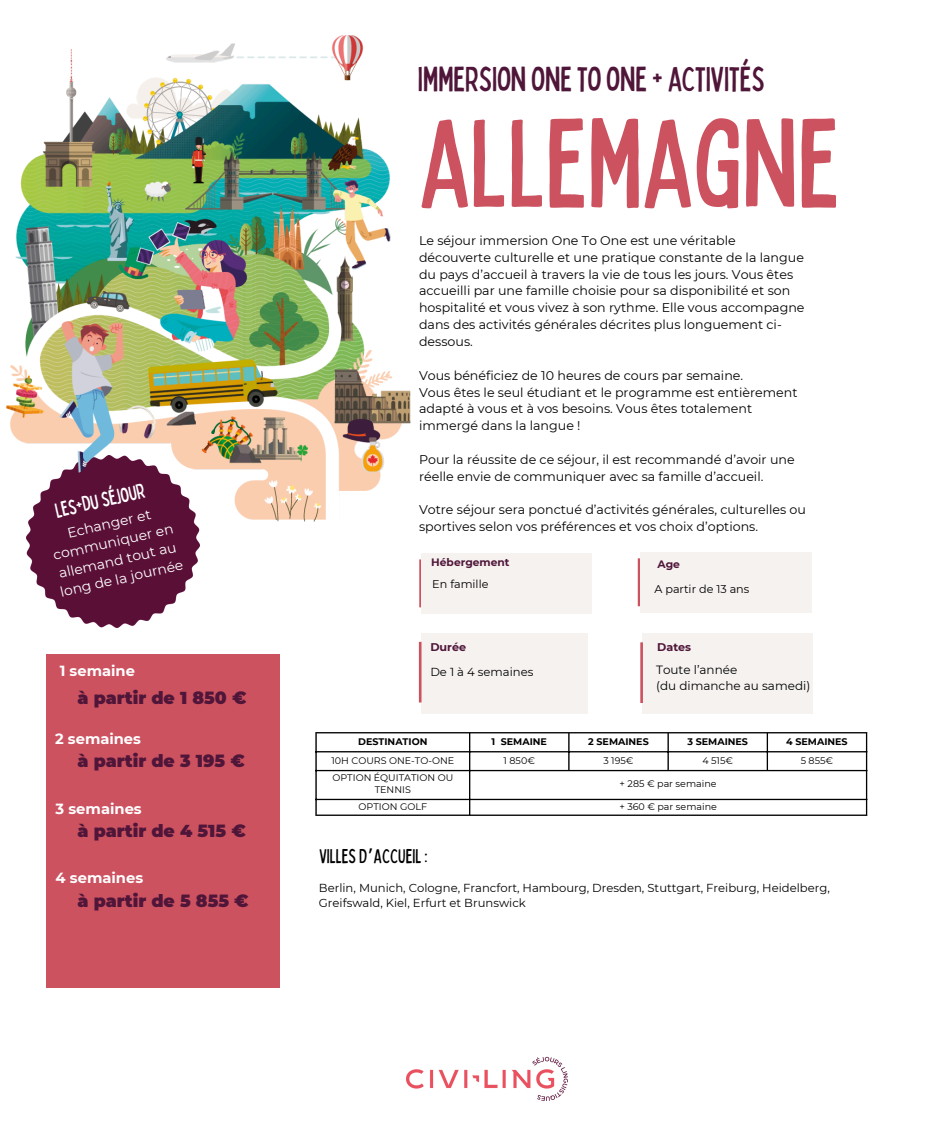
<style>
.page{position:relative;width:943px;height:1141px;background:#fff}
.page>*{position:absolute;margin:0;border:0;box-sizing:border-box;transform-origin:0 0}
.t1{font:condensed 124.95px "Bobby Jones";color:#cc5260}
.t2{font:condensed 34.65px "Bobby Jones";color:#501639}
.t3{font:condensed 20.82px "Bobby Jones";color:#fff}
.t4{font:condensed 19.95px "Bobby Jones";color:#000}
.t5{font:900 17.32px "Montserrat";color:#501639}
.t6{font:700 14.7px "Montserrat";color:#fff}
.t7{font:13.83px/18.7px "Montserrat";color:#fff;text-align:center}
.t8{font:12.6px/16.8px "Montserrat";color:#000}
.t9{font:11.9px "Montserrat";color:#000}
.t10{font:11.55px/15.4px "Montserrat";color:#000}
.t11{font:11.2px "Montserrat";color:#000}
.t12{font:700 11.2px "Montserrat";color:#501639}
.t13{font:700 10.67px "Montserrat";color:#501639}
.t14{font:9.45px/12.8px "Montserrat";color:#000;text-align:center}
.t15{font:700 9.45px "Montserrat";color:#000}
.s1{font-family:"Noto Sans Gurmukhi";font-stretch:normal}
</style>
<div class="page">
<img style="left:406px;top:1056px;width:162px;height:45px">
<div style="left:47px;top:654px;width:233px;height:333px;background:#cc5260"></div>
<hr style="left:637px;top:558px;width:3px;height:48px;background:#cc5260">
<div style="left:641px;top:633px;width:171px;height:81px;background:#f5f2f0"></div>
<hr style="left:640px;top:642px;width:3px;height:61px;background:#cc5260">
<div style="left:640px;top:552px;width:172px;height:60px;background:#f5f2f0"></div>
<div style="left:421px;top:553px;width:170px;height:60px;background:#f5f2f0"></div>
<div style="left:421px;top:633px;width:167px;height:81px;background:#f5f2f0"></div>
<hr style="left:419px;top:642px;width:2px;height:60px;background:#cc5260">
<hr style="left:315px;top:733px;width:1px;height:81px;background:#000">
<hr style="left:469px;top:733px;width:1px;height:81px;background:#000">
<hr style="left:568px;top:733px;width:1px;height:37px;background:#000">
<hr style="left:667px;top:733px;width:1px;height:37px;background:#000">
<hr style="left:766px;top:733px;width:2px;height:37px;background:#000">
<hr style="left:865px;top:733px;width:2px;height:81px;background:#000">
<hr style="left:315px;top:732px;width:552px;height:1px;background:#000">
<hr style="left:315px;top:751px;width:552px;height:1px;background:#000">
<hr style="left:315px;top:770px;width:552px;height:1px;background:#000">
<hr style="left:315px;top:798px;width:552px;height:2px;background:#000">
<hr style="left:315px;top:814px;width:552px;height:2px;background:#000">
<img style="left:6px;top:35px;width:523px;height:624px">
<h5 class="t3" style="left:53px;top:497px;width:93px;rotate:-13deg">LES+DU SÉJOUR</h5>
<p class="t7" style="left:46px;top:528px;width:127px;rotate:-13deg">Echanger et communiquer en allemand tout au long de la journée</p>
<p class="t6" style="left:60px;top:661px;width:77px">1 semaine</p>
<p class="t5" style="left:78px;top:687px;width:170px">à partir de 1 850 €</p>
<p class="t6" style="left:55px;top:730px;width:87px">2 semaines</p>
<p class="t5" style="left:78px;top:750px;width:169px">à partir de 3 195 €</p>
<p class="t6" style="left:56px;top:799px;width:88px">3 semaines</p>
<h3 class="t5" style="left:78px;top:820px;width:170px">à partir de 4 515 €</h3>
<p class="t6" style="left:56px;top:869px;width:89px">4 semaines</p>
<p class="t5" style="left:78px;top:890px;width:173px">à partir de 5 855 €</p>
<p class="t2" style="left:418px;top:57px;width:348px">IMMERSION ONETOONE+ ACTIVITÉS</p>
<h6 class="t1" style="left:419px;top:82px;width:421px">ALLEMAGNE</h6>
<h6 class="t8" style="left:419px;top:232px;width:387px">Le séjour immersion One To One est une véritable découverte culturelle et une pratique constante de la langue du pays d’accueil à travers la vie de tous les jours. Vous êtes accueilli par une famille choisie pour sa disponibilité et son hospitalité et vous vivez à son rythme. Elle vous accompagne dans des activités générales décrites plus longuement ci&shy;dessous.</h6>
<p class="t8" style="left:419px;top:367px;width:325px">Vous bénéficiez de 10 heures de cours par semaine.</p>
<p class="t8" style="left:419px;top:383px;width:380px">Vous êtes le seul étudiant et le programme est entièrement adapté à vous et à vos besoins. Vous êtes totalement immergé dans la langue !</p>
<p class="t8" style="left:419px;top:451px;width:377px">Pour la réussite de ce séjour, il est recommandé d’avoir une réelle envie de communiquer avec sa famille d’accueil.</p>
<p class="t8" style="left:419px;top:501px;width:388px">Votre séjour sera ponctué d’activités générales, culturelles ou sportives selon vos préférences et vos choix d’options.</p>
<p class="t13" style="left:431px;top:555px;width:80px">Hébergement</p>
<h4 class="t11" style="left:432px;top:577px;width:58px">En famille</h4>
<h5 class="t12" style="left:430px;top:640px;width:37px">Durée</h5>
<h6 class="t10" style="left:430px;top:664px;width:104px">De 1 à 4 semaines</h6>
<p class="t13" style="left:657px;top:557px;width:24px">Age</p>
<p class="t11" style="left:654px;top:581px;width:96px">A partir de 13 ans</p>
<h5 class="t12" style="left:657px;top:640px;width:35px">Dates</h5>
<h6 class="t9" style="left:656px;top:662px;width:83px">Toute l’année</h6>
<h5 class="t9" style="left:656px;top:678px;width:156px">(du dimanche au samedi)</h5>
<h2 class="t15" style="left:358px;top:735px;width:71px">DESTINATION</h2>
<h1 class="t15" style="left:491px;top:735px;width:57px">1 SEMAINE</h1>
<p class="t15" style="left:588px;top:735px;width:62px">2 SEMAINES</p>
<p class="t15" style="left:687px;top:735px;width:62px">3 SEMAINES</p>
<p class="t15" style="left:786px;top:735px;width:63px">4 SEMAINES</p>
<p class="t14" style="left:331px;top:754px;width:124px">10H COURS ONE-TO-ONE</p>
<p class="t14" style="left:503px;top:754px;width:33px">1 850€</p>
<p class="t14" style="left:603px;top:754px;width:32px">3 195€</p>
<p class="t14" style="left:702px;top:754px;width:32px">4 515€</p>
<p class="t14" style="left:800px;top:754px;width:34px">5 855€</p>
<p class="t14" style="left:332px;top:771px;width:122px">OPTION ÉQUITATION OU<br>TENNIS</p>
<p class="t14" style="left:619px;top:777px;width:98px">+ 285 € par semaine</p>
<p class="t14" style="left:358px;top:800px;width:70px">OPTION GOLF</p>
<p class="t14" style="left:619px;top:800px;width:99px">+ 360 € par semaine</p>
<p class="t4" style="left:319px;top:843px;width:110px">VILLES D<span class="s1">’</span>ACCUEIL:</p>
<p class="t10" style="left:319px;top:880px;width:512px">Berlin, Munich, Cologne, Francfort, Hambourg, Dresden, Stuttgart, Freiburg, Heidelberg,<br>Greifswald, Kiel, Erfurt et Brunswick</p>
</div>
